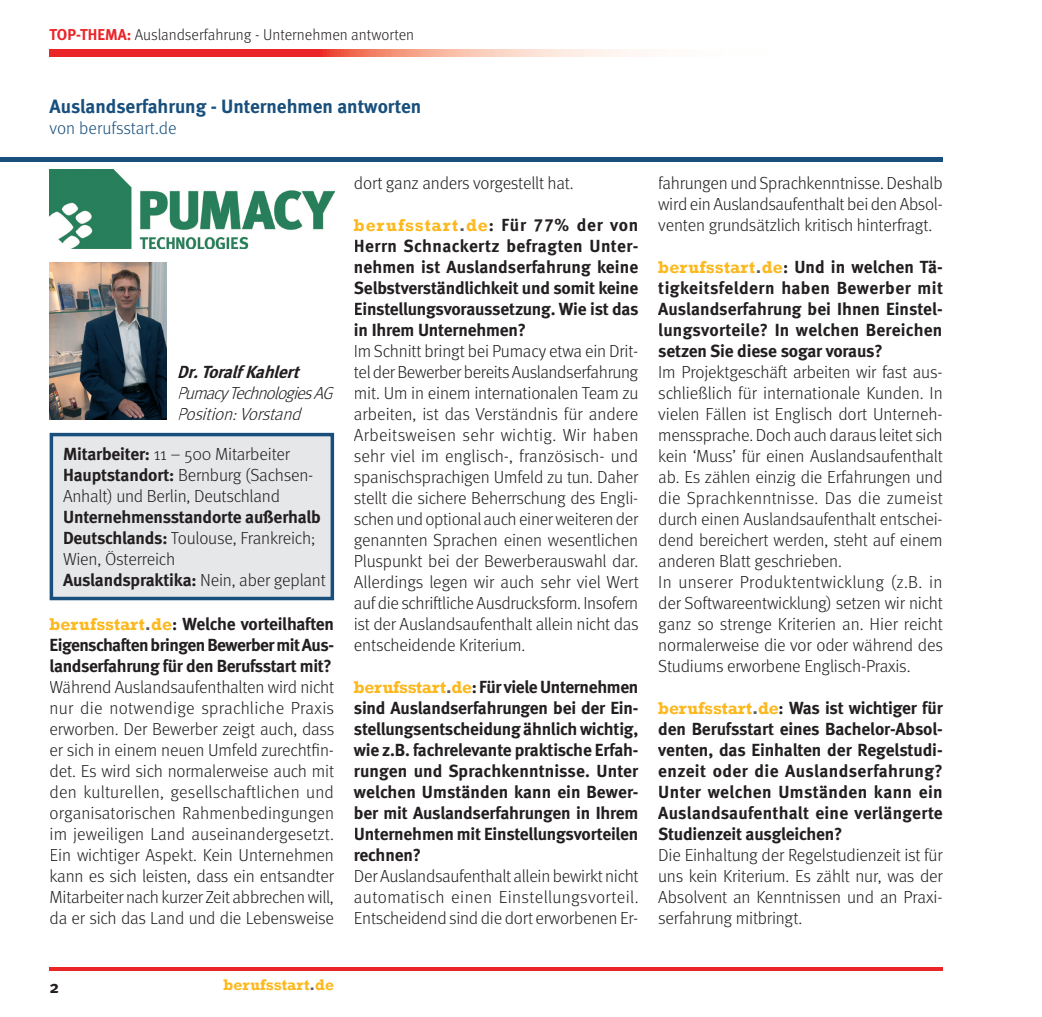
<style>
.page{position:relative;width:1042px;height:1017px;background:#fff}
.page>*{position:absolute;margin:0;border:0;box-sizing:border-box;transform-origin:0 0}
.t1{font:19.25px "Meta Bold LF";color:#184f7c}
.t2{font:300 17.5px/21px "Meta";letter-spacing:-.01em;color:#231f20;text-align:justify}
.t3{font:17.5px/21px "Meta Bold LF";letter-spacing:-.01em;color:#231f20;text-align:justify}
.t4{font:italic 300 17.5px/21px "Meta";color:#231f20}
.t5{font:700 17.5px "Rockwell";letter-spacing:.05em;color:#fcb91f}
.t6{font:300 17.5px "Meta";color:#184f7c}
.t7{font:italic 17.5px "Meta Bold LF";color:#231f20}
.t8{font:700 17.5px "Meta";color:#231f20}
.t9{font:300 15.75px "Meta";color:#231f20}
.t10{font:700 15.75px "Rockwell";color:#fcb91f}
.s1{font-family:"Meta Bold LF";font-weight:400;color:#eb2428}
.s2{font-family:"Meta Bold LF";font-weight:400}
.s3{font-family:"Meta";font-weight:300}
.s4{font-family:"Rockwell";font-weight:700;color:#fcb91f}
.s5{font-family:"Rockwell";font-weight:700;color:#57585a}
.s6{color:#57585a}
.s7{font-family:"Meta Bold LF";font-weight:400;color:#231f20}
</style>
<div class="page">
<svg style="left:50px;top:50px;width:585px;height:7px;background:#f2756d"></svg>
<hr style="left:50px;top:967px;width:893px;height:4px;background:#eb2428">
<hr style="left:0;top:158px;width:943px;height:4px;background:#184f7c">
<svg style="left:50px;top:433px;width:284px;height:167px;background:#d9dde2"></svg>
<img style="left:50px;top:170px;width:284px;height:78px">
<img style="left:50px;top:263px;width:117px;height:156px">
<p class="t9" style="left:50px;top:25px;width:366px"><span class="s1">TOP-THEMA:</span> Auslandserfahrung - Unternehmen antworten</p>
<p class="t1" style="left:50px;top:94px;width:373px">Auslandserfahrung - Unternehmen antworten</p>
<p class="t6" style="left:50px;top:118px;width:129px">von berufsstart.de</p>
<p class="t7" style="left:177px;top:362px;width:129px">Dr.Toralf Kahlert</p>
<p class="t4" style="left:177px;top:382px;width:163px">PumacyTechnologiesAG<br>Position:Vorstand</p>
<p class="t2" style="left:63px;top:444px;width:252px;text-align:left"><span class="s2">Mitarbeiter:</span> 11 – 500 Mitarbeiter<br><span class="s2">Hauptstandort:</span> Bernburg (Sachsen-<br>Anhalt) und Berlin, Deutschland</p>
<p class="t3" style="left:63px;top:507px;width:259px">Unternehmensstandorte außerhalb</p>
<p class="t2" style="left:63px;top:528px;width:254px"><span class="s2">Deutschlands:</span> Toulouse, Frankreich;<br>Wien, Österreich</p>
<p class="t3" style="left:63px;top:570px;width:264px">Auslandspraktika: <span class="s3">Nein, aber geplant</span></p>
<p class="t3" style="left:50px;top:613px;width:286px"><span class="s4">berufsstart</span><span class="s5">.</span><span class="s4">de</span>: Welche vorteilhaften Eigenschaften bringen Bewerber mit Aus&shy;landserfahrung für den Berufsstart mit?</p>
<p class="t2" style="left:50px;top:676px;width:286px">Während Auslandsaufenthalten wird nicht nur die notwendige sprachliche Praxis erworben. Der Bewerber zeigt auch, dass er sich in einem neuen Umfeld zurechtfin&shy;det. Es wird sich normalerweise auch mit den kulturellen, gesellschaftlichen und organisatorischen Rahmenbedingungen im jeweiligen Land auseinandergesetzt.<br>Ein wichtiger Aspekt. Kein Unternehmen kann es sich leisten, dass ein entsandter Mitarbeiter nach kurzer Zeit abbrechen will, da er sich das Land und die Lebensweise</p>
<p class="t2" style="left:354px;top:172px;width:221px">dort ganz anders vorgestellt hat.</p>
<p class="t5" style="left:354px;top:215px;width:286px">berufsstart<span class="s6">.</span>de<span class="s7">: Für 77% der von</span></p>
<p class="t3" style="left:354px;top:235px;width:286px">Herrn Schnackertz befragten Unter&shy;nehmen ist Auslandserfahrung keine Selbstverständlichkeit und somit keine Einstellungsvoraussetzung. Wie ist das in Ihrem Unternehmen?</p>
<p class="t2" style="left:354px;top:340px;width:286px">Im Schnitt bringt bei Pumacy etwa ein Drit&shy;tel der Bewerber bereits Auslandserfahrung mit. Um in einem internationalen Team zu arbeiten, ist das Verständnis für andere Arbeitsweisen sehr wichtig. Wir haben sehr viel im englisch-, französisch- und spanischsprachigen Umfeld zu tun. Daher stellt die sichere Beherrschung des Engli&shy;schen und optional auch einer weiteren der genannten Sprachen einen wesentlichen Pluspunkt bei der Bewerberauswahl dar.<br>Allerdings legen wir auch sehr viel Wert auf die schriftliche Ausdrucksform. Insofern ist der Auslandsaufenthalt allein nicht das entscheidende Kriterium.</p>
<p class="t3" style="left:354px;top:676px;width:286px"><span class="s4">berufsstart</span><span class="s5">.</span><span class="s4">de</span>: Für viele Unternehmen sind Auslandserfahrungen bei der Ein&shy;stellungsentscheidung ähnlich wichtig, wie z.B. fachrelevante praktische Erfah&shy;rungen und Sprachkenntnisse. Unter welchen Umständen kann ein Bewer&shy;ber mit Auslandserfahrungen in Ihrem Unternehmen mit Einstellungsvorteilen rechnen?</p>
<p class="t2" style="left:354px;top:865px;width:286px">Der Auslandsaufenthalt allein bewirkt nicht automatisch einen Einstellungsvorteil.<br>Entscheidend sind die dort erworbenen Er-</p>
<p class="t2" style="left:658px;top:172px;width:286px">fahrungen und Sprachkenntnisse. Deshalb wird ein Auslandsaufenthalt bei den Absol&shy;venten grundsätzlich kritisch hinterfragt.</p>
<p class="t3" style="left:658px;top:256px;width:286px"><span class="s4">berufsstart</span><span class="s5">.</span><span class="s4">de</span>: Und in welchen Tä&shy;tigkeitsfeldern haben Bewerber mit Auslandserfahrung bei Ihnen Einstel&shy;lungsvorteile? In welchen Bereichen setzen Sie diese sogar voraus?</p>
<p class="t2" style="left:658px;top:361px;width:286px;text-align:left">Im Projektgeschäft arbeiten wir fast aus&shy;schließlich für internationale Kunden. In vielen Fällen ist Englisch dort Unterneh&shy;menssprache. Doch auch daraus leitet sich kein ‘Muss’ für einen Auslandsaufenthalt ab. Es zählen einzig die Erfahrungen und die Sprachkenntnisse. Das die zumeist durch einen Auslandsaufenthalt entschei&shy;dend bereichert werden, steht auf einem anderen Blatt geschrieben.<br>In unserer Produktentwicklung (z.B. in der Softwareentwicklung) setzen wir nicht ganz so strenge Kriterien an. Hier reicht normalerweise die vor oder während des Studiums erworbene Englisch-Praxis.</p>
<p class="t3" style="left:658px;top:697px;width:286px"><span class="s4">berufsstart</span><span class="s5">.</span><span class="s4">de</span>: Was ist wichtiger für den Berufsstart eines Bachelor-Absol&shy;venten, das Einhalten der Regelstudi&shy;enzeit oder die Auslandserfahrung?<br>Unter welchen Umständen kann ein Auslandsaufenthalt eine verlängerte Studienzeit ausgleichen?</p>
<p class="t2" style="left:658px;top:844px;width:286px">Die Einhaltung der Regelstudienzeit ist für uns kein Kriterium. Es zählt nur, was der Absolvent an Kenntnissen und an Praxi&shy;serfahrung mitbringt.</p>
<p class="t8" style="left:50px;top:976px;width:11px">2</p>
<p class="t10" style="left:223px;top:975px;width:112px">berufsstart<span class="s6">.</span>de</p>
</div>
